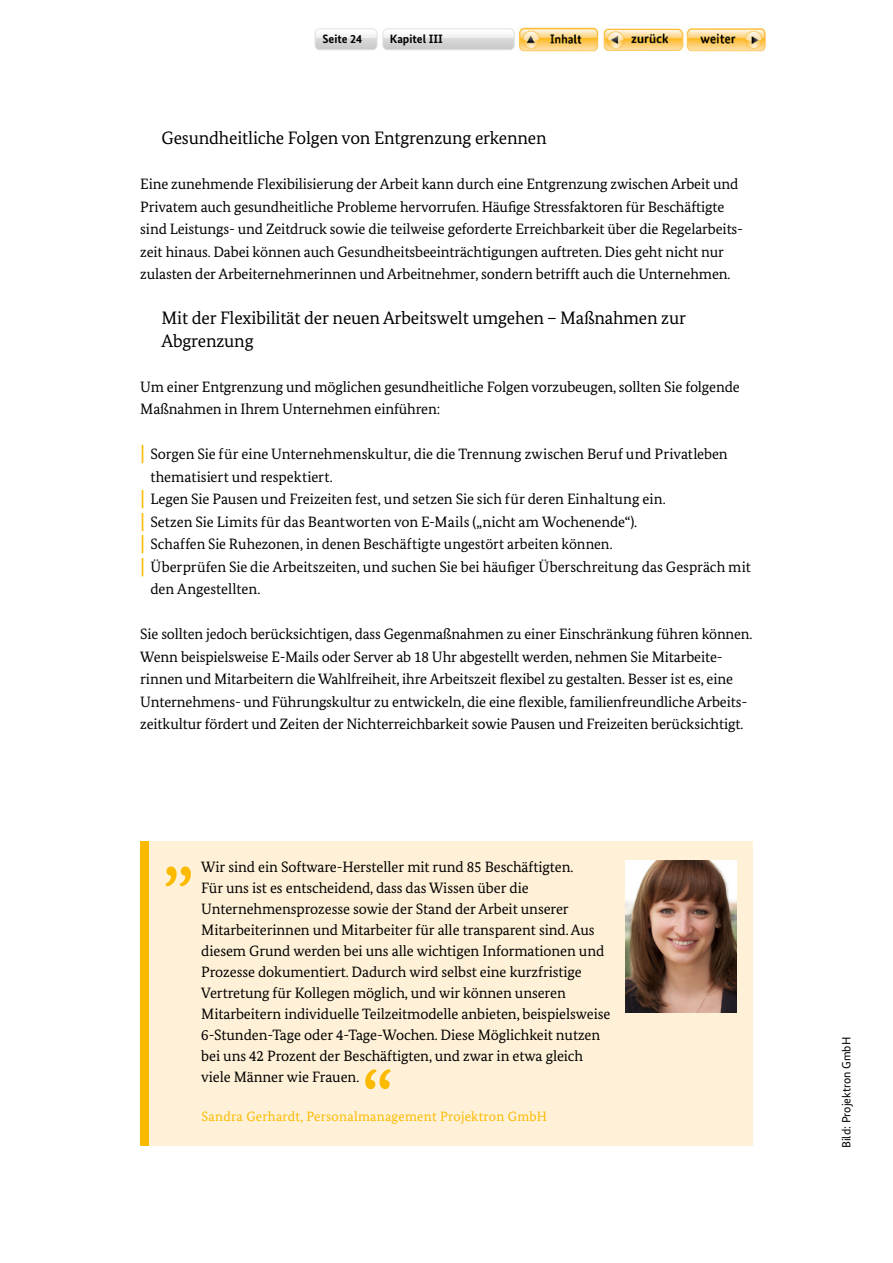
<style>
.page{position:relative;width:893px;height:1263px;background:#fff}
.page>*{position:absolute;margin:0;border:0;box-sizing:border-box;transform-origin:0 0}
.t1{font:84px "Bundes Serif";color:#fbba00}
.t2{font:18px/22.5px "Bundes Serif";letter-spacing:-.01em;color:#000}
.t3{font:15px/22.5px "Bundes Serif";letter-spacing:-.01em;color:#000}
.t4{font:13.5px "Bundes Serif";letter-spacing:.02em;color:#fbba00}
.t5{font:700 12.15px "Bundes Sans";color:#000}
.t6{font:12px "Bundes Sans";color:#000}
.s1{font-family:"Arial";font-size:19.5px;color:#fbba00}
</style>
<div class="page">
<svg style="left:315px;top:28px;width:200px;height:22px"></svg>
<img style="left:518px;top:27px;width:81px;height:25px">
<img style="left:603px;top:28px;width:81px;height:23px">
<img style="left:686px;top:28px;width:80px;height:24px">
<div style="left:140px;top:842px;width:613px;height:304px;background:#fff1d7"></div>
<div style="left:140px;top:842px;width:9px;height:304px;background:#fbba00"></div>
<img style="left:626px;top:860px;width:111px;height:152px">
<p class="t5" style="left:322px;top:31px;width:41px">Seite 24</p>
<p class="t5" style="left:390px;top:31px;width:55px">Kapitel III</p>
<h4 class="t2" style="left:162px;top:126px;width:387px">Gesundheitliche Folgen von Entgrenzung erkennen</h4>
<p class="t3" style="left:140px;top:172px;width:604px">Eine zunehmende Flexibilisierung der Arbeit kann durch eine Entgrenzung zwischen Arbeit und Privatem auch gesundheitliche Probleme hervorrufen. Häufige Stressfaktoren für Beschäftigte sind Leistungs- und Zeitdruck sowie die teilweise geforderte Erreichbarkeit über die Regelarbeits&shy;zeit hinaus. Dabei können auch Gesundheitsbeeinträchtigungen auftreten. Dies geht nicht nur zulasten der Arbeiternehmerinnen und Arbeitnehmer, sondern betrifft auch die Unternehmen.</p>
<h4 class="t2" style="left:162px;top:306px;width:526px">Mit der Flexibilität der neuen Arbeitswelt umgehen – Maßnahmen zur<br>Abgrenzung</h4>
<p class="t3" style="left:140px;top:375px;width:601px">Um einer Entgrenzung und möglichen gesundheitliche Folgen vorzubeugen, sollten Sie folgende<br>Maßnahmen in Ihrem Unternehmen einführen:</p>
<p class="t3" style="left:150px;top:442px;width:579px;text-indent:-10px"><span class="s1">|</span> Sorgen Sie für eine Unternehmenskultur, die die Trennung zwischen Beruf und Privatleben thematisiert und respektiert.</p>
<p class="t3" style="left:140px;top:487px;width:527px"><span class="s1">|</span> Legen Sie Pausen und Freizeiten fest, und setzen Sie sich für deren Einhaltung ein.</p>
<p class="t3" style="left:140px;top:510px;width:498px"><span class="s1">|</span> Setzen Sie Limits für das Beantworten von E-Mails („nicht am Wochenende“).</p>
<p class="t3" style="left:140px;top:532px;width:474px"><span class="s1">|</span> Schaffen Sie Ruhezonen, in denen Beschäftigte ungestört arbeiten können.</p>
<p class="t3" style="left:150px;top:555px;width:602px;text-indent:-10px"><span class="s1">|</span> Überprüfen Sie die Arbeitszeiten, und suchen Sie bei häufiger Überschreitung das Gespräch mit den Angestellten.</p>
<p class="t3" style="left:140px;top:622px;width:614px">Sie sollten jedoch berücksichtigen, dass Gegenmaßnahmen zu einer Einschränkung führen können.<br>Wenn beispielsweise E-Mails oder Server ab 18 Uhr abgestellt werden, nehmen Sie Mitarbeite&shy;rinnen und Mitarbeitern die Wahlfreiheit, ihre Arbeitszeit flexibel zu gestalten. Besser ist es, eine Unternehmens- und Führungskultur zu entwickeln, die eine flexible, familienfreundliche Arbeits&shy;zeitkultur fördert und Zeiten der Nichterreichbarkeit sowie Pausen und Freizeiten berücksichtigt.</p>
<p class="t1" style="left:162px;top:845px;width:34px">”</p>
<p class="t3" style="left:201px;top:856px;width:411px;line-height:21px">Wir sind ein Software-Hersteller mit rund 85 Beschäftigten.<br>Für uns ist es entscheidend, dass das Wissen über die Unternehmensprozesse sowie der Stand der Arbeit unserer Mitarbeiterinnen und Mitarbeiter für alle transparent sind. Aus diesem Grund werden bei uns alle wichtigen Informationen und Prozesse dokumentiert. Dadurch wird selbst eine kurzfristige Vertretung für Kollegen möglich, und wir können unseren Mitarbeitern individuelle Teilzeitmodelle anbieten, beispielsweise 6-Stunden-Tage oder 4-Tage-Wochen. Diese Möglichkeit nutzen bei uns 42 Prozent der Beschäftigten, und zwar in etwa gleich viele Männer wie Frauen.</p>
<p class="t4" style="left:202px;top:1108px;width:347px">Sandra Gerhardt, Personalmanagement Projektron GmbH</p>
<p class="t1" style="left:362px;top:1048px;width:34px">“</p>
<p class="t6" style="left:839px;top:1148px;width:113px;rotate:-90deg">Bild: Projektron GmbH</p>
</div>
